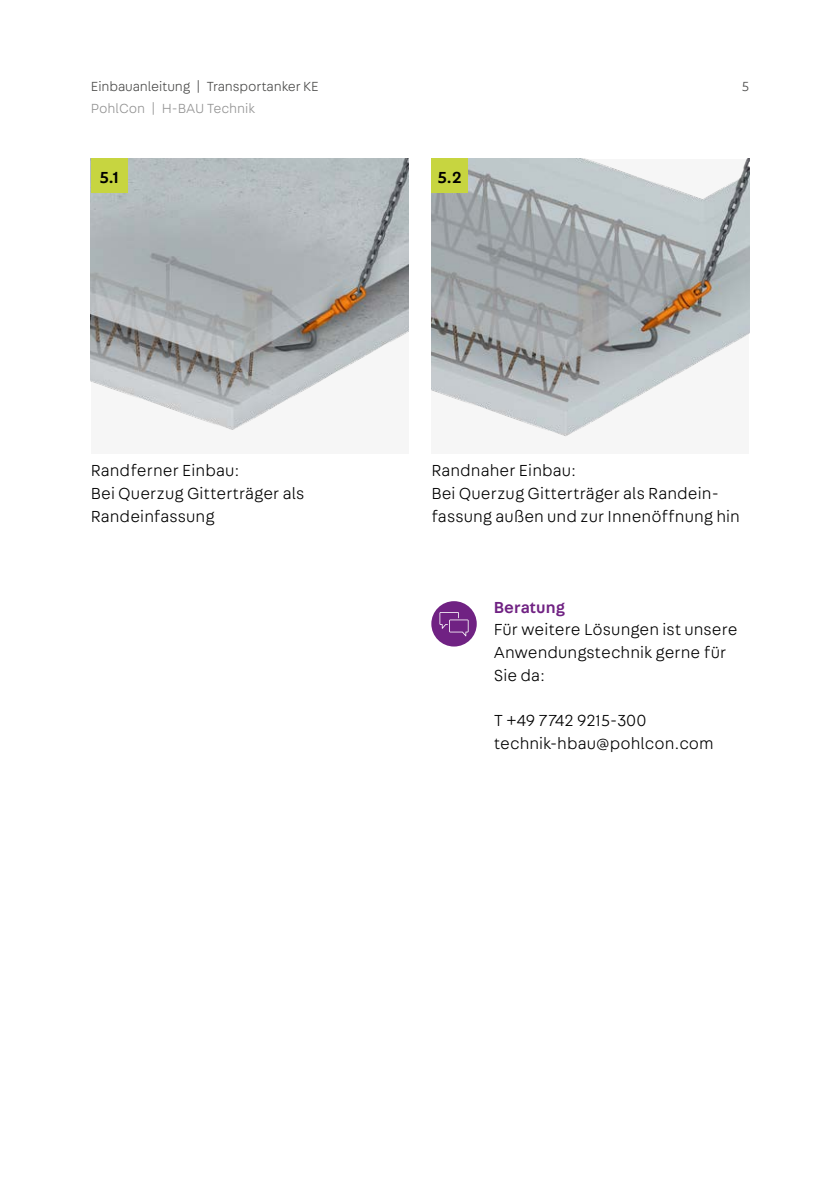
<style>
.page{position:relative;width:840px;height:1191px;background:#fff}
.page>*{position:absolute;margin:0;border:0;box-sizing:border-box;transform-origin:0 0}
.t1{font:300 17px/22.6px "Fabriga";letter-spacing:.005em;color:#000}
.t2{font:500 17px "Fabriga";letter-spacing:.005em;color:#702283}
.t3{font:500 17px "Fabriga";color:#000}
.t4{font:300 14px "Fabriga";letter-spacing:-.01em;color:#4a4a49}
.t5{font:300 14px "Fabriga";color:#929292}
</style>
<div class="page">
<img style="left:91px;top:159px;width:317px;height:271px">
<img style="left:431px;top:159px;width:317px;height:278px">
<div style="left:91px;top:159px;width:37px;height:34px;background:#c7d540"></div>
<div style="left:431px;top:159px;width:37px;height:34px;background:#c7d540"></div>
<div style="left:431px;top:601px;width:45px;height:45px;background:#702283;border-radius:50%"></div>
<svg style="left:439px;top:612px;width:29px;height:24px"></svg>
<p class="t4" style="left:91px;top:77px;width:229px">Einbauanleitung | Transportanker KE</p>
<p class="t4" style="left:741px;top:77px;width:9px">5</p>
<p class="t5" style="left:91px;top:100px;width:166px">PohlCon | H-BAU Technik</p>
<p class="t3" style="left:100px;top:165px;width:20px">5.1</p>
<p class="t3" style="left:437px;top:165px;width:26px">5.2</p>
<p class="t1" style="left:91px;top:459px;width:215px">Randferner Einbau:<br>Bei Querzug Gitterträger als<br>Randeinfassung</p>
<p class="t1" style="left:431px;top:459px;width:310px">Randnaher Einbau:<br>Bei Querzug Gitterträger als Randein&shy;fassung außen und zur Innenöffnung hin</p>
<p class="t2" style="left:493px;top:595px;width:73px">Beratung</p>
<p class="t1" style="left:493px;top:618px;width:245px">Für weitere Lösungen ist unsere<br>Anwendungstechnik gerne für<br>Sie da:</p>
<p class="t1" style="left:493px;top:708px;width:221px">T +49 7742 9215-300 technik-hbau@pohlcon.com</p>
</div>
